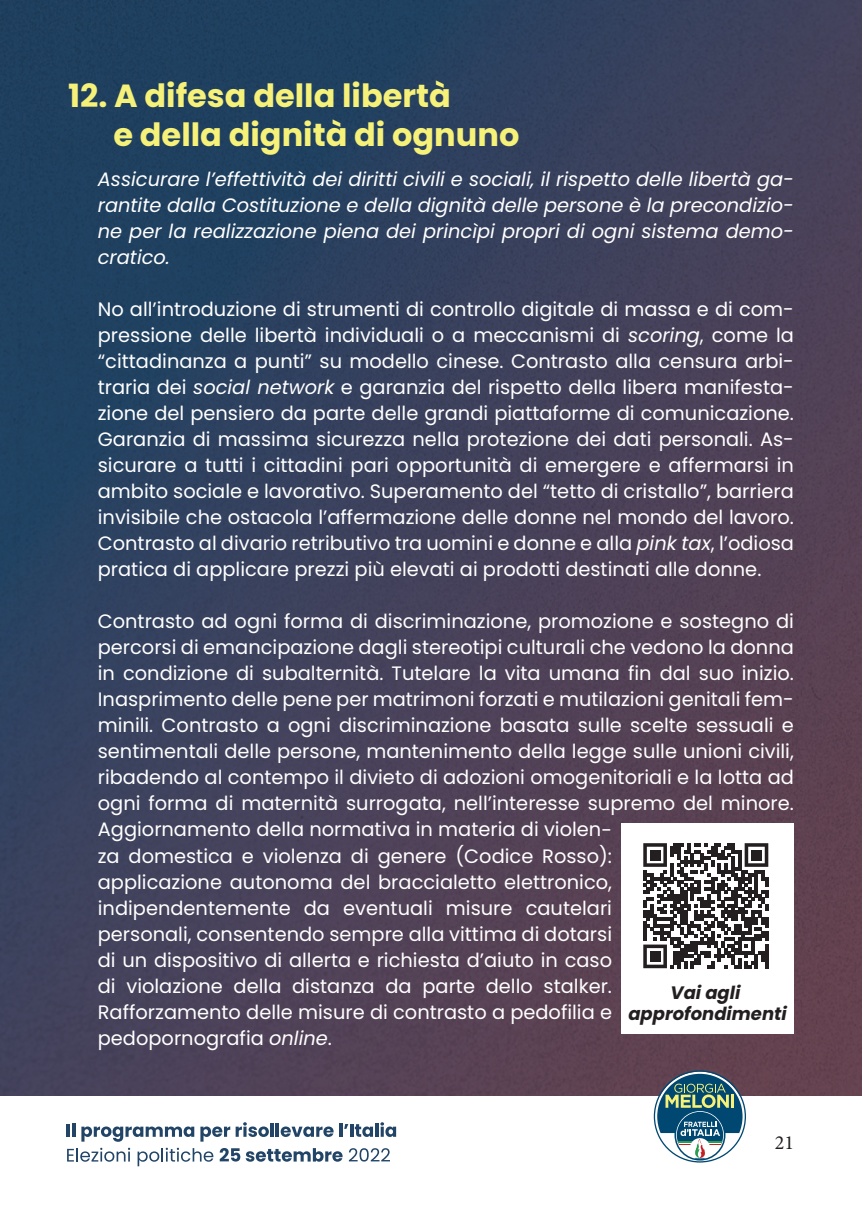
<style>
.page{position:relative;width:862px;height:1208px;background:#fff}
.page>*{position:absolute;margin:0;border:0;box-sizing:border-box;transform-origin:0 0}
.t1{font:700 32px/38.4px "Poppins";color:#f6f178}
.t2{font:20px "Minion Pro";color:#231f20}
.t3{font:19.4px/26px "Poppins";color:#fff;text-align:justify}
.t4{font:italic 19.4px/26px "Poppins";color:#fff;text-align:justify}
.t5{font:italic 700 18px/21.6px "Poppins";color:#231f20;text-align:center}
.s1{font-style:italic}
</style>
<div class="page">
<img style="left:0;top:0;width:862px;height:1096px">
<svg style="left:67px;top:1123px;width:8px;height:13px"></svg>
<svg style="left:81px;top:1126px;width:113px;height:15px"></svg>
<svg style="left:200px;top:1126px;width:30px;height:15px"></svg>
<svg style="left:236px;top:1122px;width:33px;height:15px"></svg>
<hr style="left:270px;top:1123px;width:4px;height:13px;background:#224567">
<svg style="left:276px;top:1122px;width:120px;height:15px"></svg>
<svg style="left:67px;top:1147px;width:63px;height:14px"></svg>
<svg style="left:138px;top:1147px;width:75px;height:19px"></svg>
<svg style="left:220px;top:1148px;width:20px;height:13px"></svg>
<svg style="left:246px;top:1148px;width:96px;height:13px"></svg>
<svg style="left:349px;top:1148px;width:41px;height:13px"></svg>
<svg style="left:654px;top:1070px;width:92px;height:92px"></svg>
<div style="left:622px;top:823px;width:172px;height:210px;background:#fff"></div>
<svg style="left:643px;top:843px;width:125px;height:125px"></svg>
<div style="left:650px;top:850px;width:10px;height:10px;background:#231f20"></div>
<div style="left:751px;top:850px;width:10px;height:10px;background:#231f20"></div>
<div style="left:650px;top:951px;width:10px;height:10px;background:#231f20"></div>
<h1 class="t1" style="left:113px;top:77px;width:407px;text-indent:-45px">12. A difesa della libertà<br>e della dignità di ognuno</h1>
<p class="t4" style="left:98px;top:167px;width:697px">Assicurare l’effettività dei diritti civili e sociali, il rispetto delle libertà ga&shy;rantite dalla Costituzione e della dignità delle persone è la precondizio&shy;ne per la realizzazione piena dei princìpi propri di ogni sistema demo&shy;cratico.</p>
<p class="t3" style="left:98px;top:296px;width:697px">No all’introduzione di strumenti di controllo digitale di massa e di com&shy;pressione delle libertà individuali o a meccanismi di <span class="s1">scoring</span>, come la “cittadinanza a punti” su modello cinese. Contrasto alla censura arbi&shy;traria dei <span class="s1">social network</span> e garanzia del rispetto della libera manifesta&shy;zione del pensiero da parte delle grandi piattaforme di comunicazione.<br>Garanzia di massima sicurezza nella protezione dei dati personali. As&shy;sicurare a tutti i cittadini pari opportunità di emergere e affermarsi in ambito sociale e lavorativo. Superamento del “tetto di cristallo”, barriera invisibile che ostacola l’affermazione delle donne nel mondo del lavoro.<br>Contrasto al divario retributivo tra uomini e donne e alla <span class="s1">pink tax</span>, l’odiosa pratica di applicare prezzi più elevati ai prodotti destinati alle donne.</p>
<p class="t3" style="left:98px;top:608px;width:697px;text-align:left">Contrasto ad ogni forma di discriminazione, promozione e sostegno di percorsi di emancipazione dagli stereotipi culturali che vedono la donna in condizione di subalternità. Tutelare la vita umana fin dal suo inizio.<br>Inasprimento delle pene per matrimoni forzati e mutilazioni genitali fem&shy;minili. Contrasto a ogni discriminazione basata sulle scelte sessuali e sentimentali delle persone, mantenimento della legge sulle unioni civili, ribadendo al contempo il divieto di adozioni omogenitoriali e la lotta ad ogni forma di maternità surrogata, nell’interesse supremo del minore.<br>Aggiornamento della normativa in materia di violen-<br>za domestica e violenza di genere (Codice Rosso):<br>applicazione autonoma del braccialetto elettronico, indipendentemente da eventuali misure cautelari<br>personali, consentendo sempre alla vittima di dotarsi<br>di un dispositivo di allerta e richiesta d’aiuto in caso<br>di violazione della distanza da parte dello stalker.<br>Rafforzamento delle misure di contrasto a pedofilia e<br>pedopornografia <span class="s1">online</span>.</p>
<p class="t5" style="left:628px;top:981px;width:160px">Vai agli approfondimenti</p>
<p class="t2" style="left:775px;top:1130px;width:21px">21</p>
</div>
